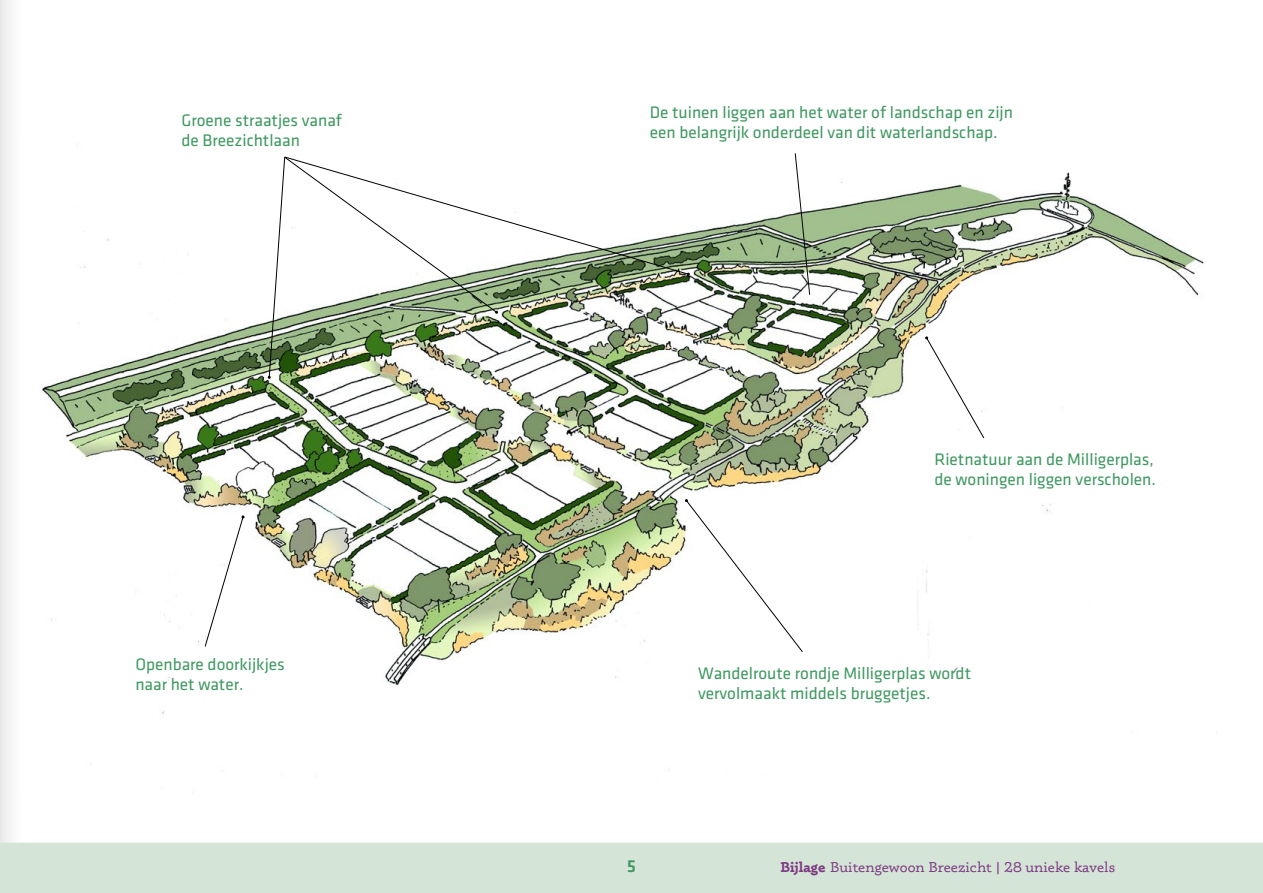
<style>
.page{position:relative;width:1263px;height:893px;background:#fff}
.page>*{position:absolute;margin:0;border:0;box-sizing:border-box;transform-origin:0 0}
.t1{font:18px "Klavika Medium TF";color:#3f9861}
.t2{font:17.25px/20.2px "Klavika Regular TF";color:#3f9861}
.t3{font:14.25px "Phoreus Cherokee";color:#7c3881}
.s1{font-weight:700}
</style>
<div class="page">
<div style="left:0;top:0;width:21px;height:893px;background:#f4f4f4"></div>
<img style="left:0;top:0;width:1px;height:755px">
<img style="left:42px;top:172px;width:1162px;height:542px">
<img style="left:268px;top:160px;width:230px;height:219px">
<svg style="left:284px;top:156px;width:405px;height:119px"></svg>
<svg style="left:794px;top:153px;width:16px;height:143px"></svg>
<svg style="left:204px;top:515px;width:41px;height:132px"></svg>
<svg style="left:685px;top:499px;width:118px;height:154px"></svg>
<svg style="left:925px;top:336px;width:60px;height:103px"></svg>
<svg style="left:0;top:755px;width:1263px;height:138px"></svg>
<p class="t2" style="left:182px;top:110px;width:162px">Groene straatjes vanaf de Breezichtlaan</p>
<p class="t2" style="left:650px;top:102px;width:365px">De tuinen liggen aan het water of landschap en zijn een belangrijk onderdeel van dit waterlandschap.</p>
<p class="t2" style="left:934px;top:449px;width:223px">Rietnatuur aan de Milligerplas, de woningen liggen verscholen.</p>
<p class="t2" style="left:135px;top:654px;width:151px">Openbare doorkijkjes naar het water.</p>
<p class="t2" style="left:698px;top:663px;width:274px">Wandelroute rondje Milligerplas wordt vervolmaakt middels bruggetjes.</p>
<p class="t1" style="left:627px;top:856px;width:11px">5</p>
<p class="t3" style="left:780px;top:859px;width:336px"><span class="s1">Bijlage</span> Buitengewoon Breezicht | 28 unieke kavels</p>
</div>
